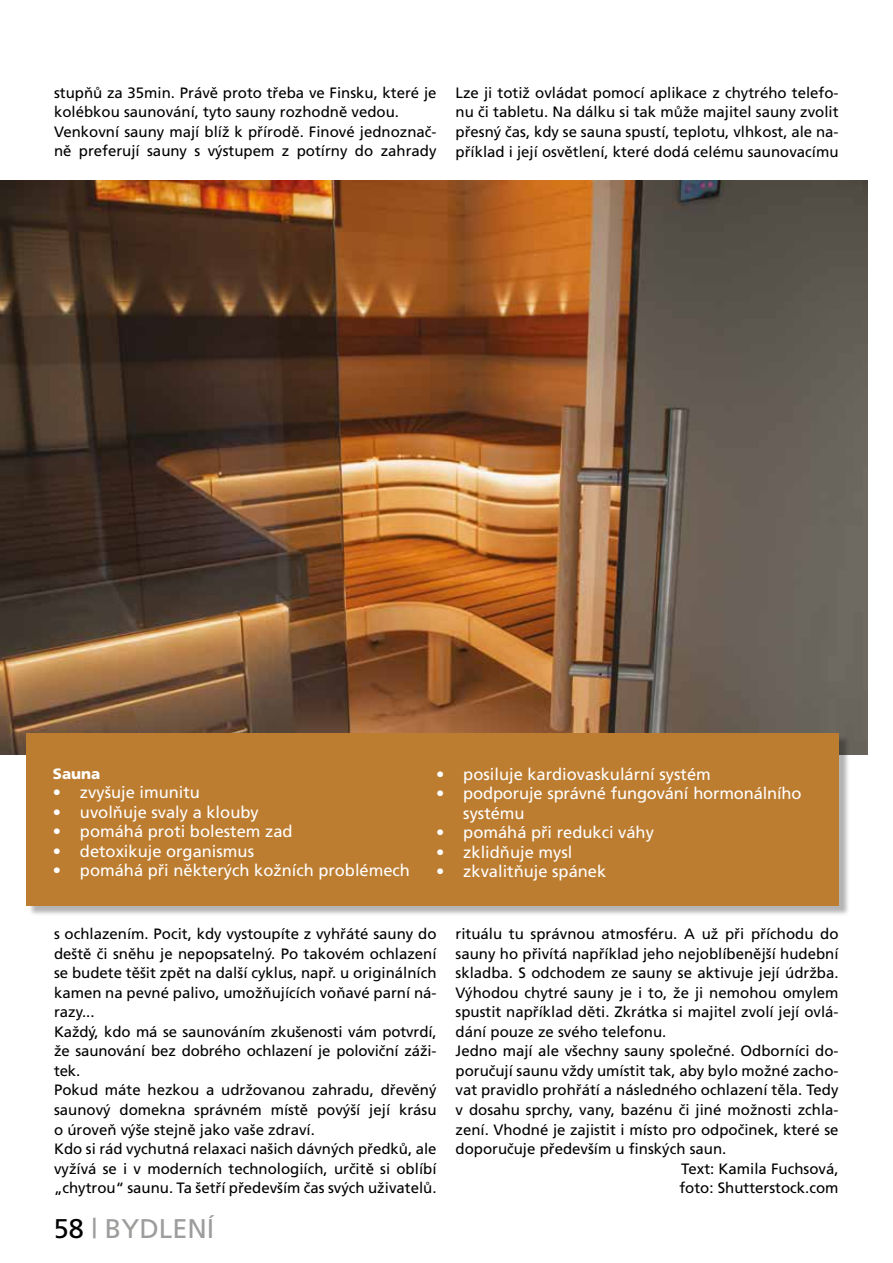
<style>
.page{position:relative;width:893px;height:1263px;background:#fff}
.page>*{position:absolute;margin:0;border:0;box-sizing:border-box;transform-origin:0 0}
.t1{font:27px "Frutiger OT";color:#9d9d9c}
.t2{font:16.5px/19.5px "Frutiger OT";color:#fff}
.t3{font:15px/19.5px "Frutiger OT";color:#000}
.t4{font:900 15px "Frutiger OT";color:#fff}
.s1{color:#000}
</style>
<div class="page">
<img style="left:0;top:181px;width:867px;height:573px">
<div style="left:28px;top:735px;width:822px;height:181px;background:#000;opacity:.3"></div>
<div style="left:27px;top:733px;width:812px;height:173px;background:#bd7d31"></div>
<p class="t3" style="left:54px;top:83px;width:384px">stupňů za 35min. Právě proto třeba ve Finsku, které je kolébkou saunování, tyto sauny rozhodně vedou.<br>Venkovní sauny mají blíž k přírodě. Finové jednoznač&shy;ně preferují sauny s výstupem z potírny do zahrady</p>
<p class="t3" style="left:455px;top:83px;width:385px;text-align:justify">Lze ji totiž ovládat pomocí aplikace z chytrého telefo&shy;nu či tabletu. Na dálku si tak může majitel sauny zvolit přesný čas, kdy se sauna spustí, teplotu, vlhkost, ale na&shy;příklad i její osvětlení, které dodá celému saunovacímu</p>
<p class="t4" style="left:53px;top:765px;width:49px">Sauna</p>
<p class="t2" style="left:53px;top:783px;width:149px">• zvyšuje imunitu</p>
<p class="t2" style="left:53px;top:803px;width:207px">• uvolňuje svaly a klouby</p>
<p class="t2" style="left:53px;top:822px;width:241px">• pomáhá proti bolestem zad</p>
<p class="t2" style="left:53px;top:842px;width:203px">• detoxikuje organismus</p>
<p class="t2" style="left:53px;top:861px;width:359px">• pomáhá při některých kožních problémech</p>
<p class="t2" style="left:436px;top:765px;width:276px">• posiluje kardiovaskulární systém</p>
<p class="t2" style="left:463px;top:784px;width:340px;text-indent:-27px">• podporuje správné fungování hormonálního systému</p>
<p class="t2" style="left:436px;top:823px;width:219px">• pomáhá při redukci váhy</p>
<p class="t2" style="left:436px;top:843px;width:138px">• zklidňuje mysl</p>
<p class="t2" style="left:436px;top:862px;width:172px">• zkvalitňuje spánek</p>
<p class="t3" style="left:54px;top:924px;width:384px">s ochlazením. Pocit, kdy vystoupíte z vyhřáté sauny do deště či sněhu je nepopsatelný. Po takovém ochlazení se budete těšit zpět na další cyklus, např. u originálních kamen na pevné palivo, umožňujících voňavé parní ná&shy;razy...<br>Každý, kdo má se saunováním zkušenosti vám potvrdí, že saunování bez dobrého ochlazení je poloviční záži&shy;tek.<br>Pokud máte hezkou a udržovanou zahradu, dřevěný saunový domekna správném místě povýší její krásu o úroveň výše stejně jako vaše zdraví.<br>Kdo si rád vychutná relaxaci našich dávných předků, ale vyžívá se i v moderních technologiích, určitě si oblíbí „chytrou“ saunu. Ta šetří především čas svých uživatelů.</p>
<h1 class="t1" style="left:54px;top:1214px;width:162px"><span class="s1">58</span> | BYDLENÍ</h1>
<p class="t3" style="left:455px;top:924px;width:385px">rituálu tu správnou atmosféru. A už při příchodu do</p>
<p class="t3" style="left:455px;top:944px;width:385px">sauny ho přivítá například jeho nejoblíbenější hudební</p>
<p class="t3" style="left:455px;top:963px;width:385px">skladba. S odchodem ze sauny se aktivuje její údržba.</p>
<p class="t3" style="left:455px;top:983px;width:385px">Výhodou chytré sauny je i to, že ji nemohou omylem</p>
<p class="t3" style="left:455px;top:1002px;width:385px">spustit například děti. Zkrátka si majitel zvolí její ovlá-</p>
<p class="t3" style="left:455px;top:1022px;width:212px">dání pouze ze svého telefonu.</p>
<p class="t3" style="left:455px;top:1042px;width:385px">Jedno mají ale všechny sauny společné. Odborníci do-</p>
<p class="t3" style="left:455px;top:1061px;width:384px">poručují saunu vždy umístit tak, aby bylo možné zacho-</p>
<p class="t3" style="left:455px;top:1081px;width:385px">vat pravidlo prohřátí a následného ochlazení těla. Tedy</p>
<p class="t3" style="left:455px;top:1100px;width:385px">v dosahu sprchy, vany, bazénu či jiné možnosti zchla-</p>
<p class="t3" style="left:455px;top:1120px;width:385px">zení. Vhodné je zajistit i místo pro odpočinek, které se</p>
<p class="t3" style="left:455px;top:1139px;width:272px">doporučuje především u finských saun.</p>
<p class="t3" style="left:681px;top:1159px;width:159px">Text: Kamila Fuchsová,</p>
<p class="t3" style="left:679px;top:1178px;width:161px">foto: Shutterstock.com</p>
</div>
